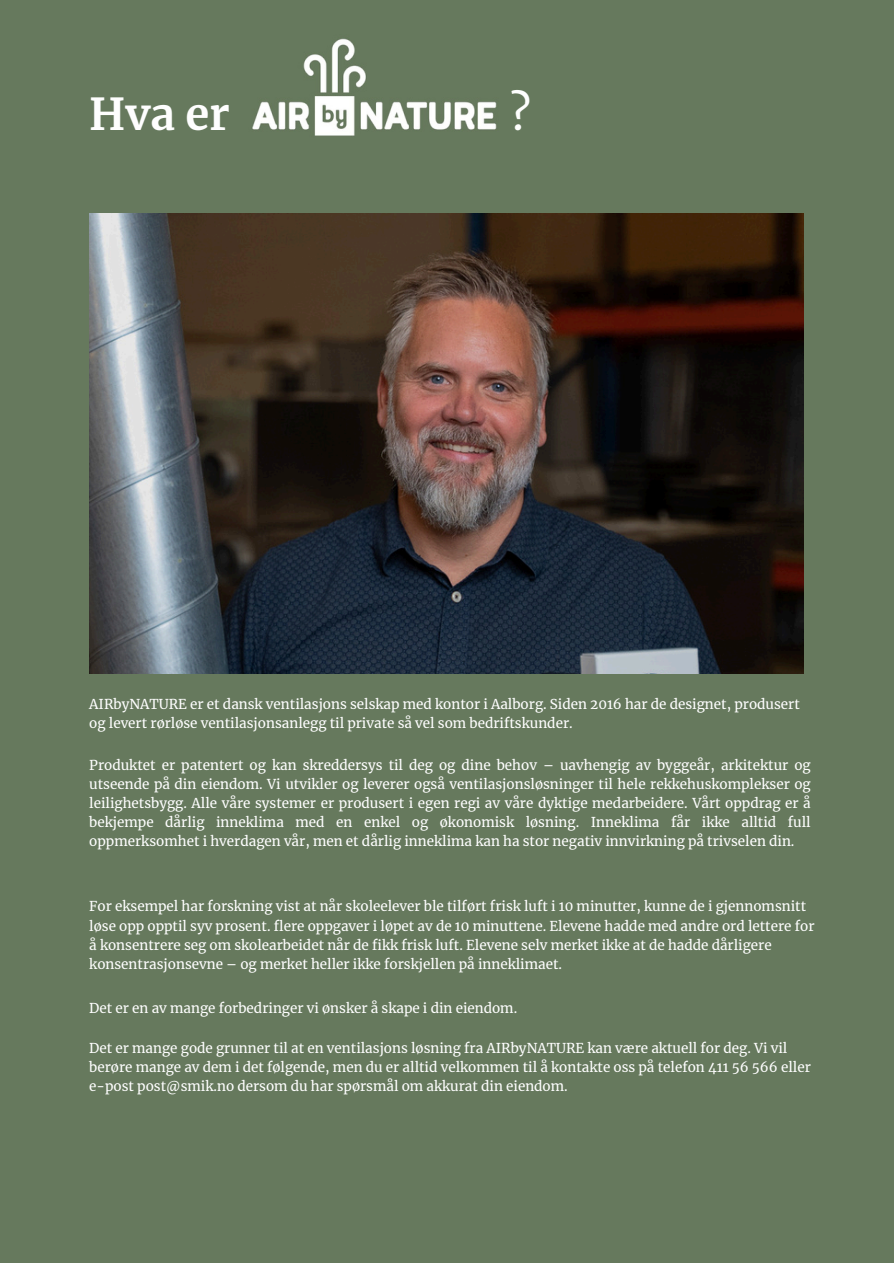
<style>
.page{position:relative;width:894px;height:1264px;background:#fff}
.page>*{position:absolute;margin:0;border:0;box-sizing:border-box;transform-origin:0 0}
.t1{font:700 43.5px "Merriweather";color:#fefefe}
.t2{font:43.5px "Merriweather";color:#fefefe}
.t3{font:13.5px/19.2px "Merriweather";color:#fefefe}
</style>
<div class="page">
<div style="left:0;top:0;width:892px;height:1262px;background:#66795d"></div>
<img style="left:252px;top:38px;width:245px;height:98px">
<img style="left:89px;top:213px;width:713px;height:460px">
<p class="t1" style="left:89px;top:87px;width:142px">Hva er</p>
<p class="t2" style="left:509px;top:87px;width:23px">?</p>
<p class="t3" style="left:89px;top:694px;width:712px">AIRbyNATURE er et dansk ventilasjons selskap med kontor i Aalborg. Siden 2016 har de designet, produsert og levert rørløse ventilasjonsanlegg til private så vel som bedriftskunder.</p>
<p class="t3" style="left:89px;top:755px;width:722px;text-align:justify">Produktet er patentert og kan skreddersys til deg og dine behov – uavhengig av byggeår, arkitektur og utseende på din eiendom. Vi utvikler og leverer også ventilasjonsløsninger til hele rekkehuskomplekser og leilighetsbygg. Alle våre systemer er produsert i egen regi av våre dyktige medarbeidere. Vårt oppdrag er å bekjempe dårlig inneklima med en enkel og økonomisk løsning. Inneklima får ikke alltid full oppmerksomhet i hverdagen vår, men et dårlig inneklima kan ha stor negativ innvirkning på trivselen din.</p>
<p class="t3" style="left:89px;top:897px;width:726px">For eksempel har forskning vist at når skoleelever ble tilført frisk luft i 10 minutter, kunne de i gjennomsnitt løse opp opptil syv prosent. flere oppgaver i løpet av de 10 minuttene. Elevene hadde med andre ord lettere for å konsentrere seg om skolearbeidet når de fikk frisk luft. Elevene selv merket ikke at de hadde dårligere konsentrasjonsevne – og merket heller ikke forskjellen på inneklimaet.</p>
<p class="t3" style="left:89px;top:998px;width:429px">Det er en av mange forbedringer vi ønsker å skape i din eiendom.</p>
<p class="t3" style="left:89px;top:1038px;width:723px">Det er mange gode grunner til at en ventilasjons løsning fra AIRbyNATURE kan være aktuell for deg. Vi vil berøre mange av dem i det følgende, men du er alltid velkommen til å kontakte oss på telefon 411 56 566 eller e-post post@smik.no dersom du har spørsmål om akkurat din eiendom.</p>
</div>
